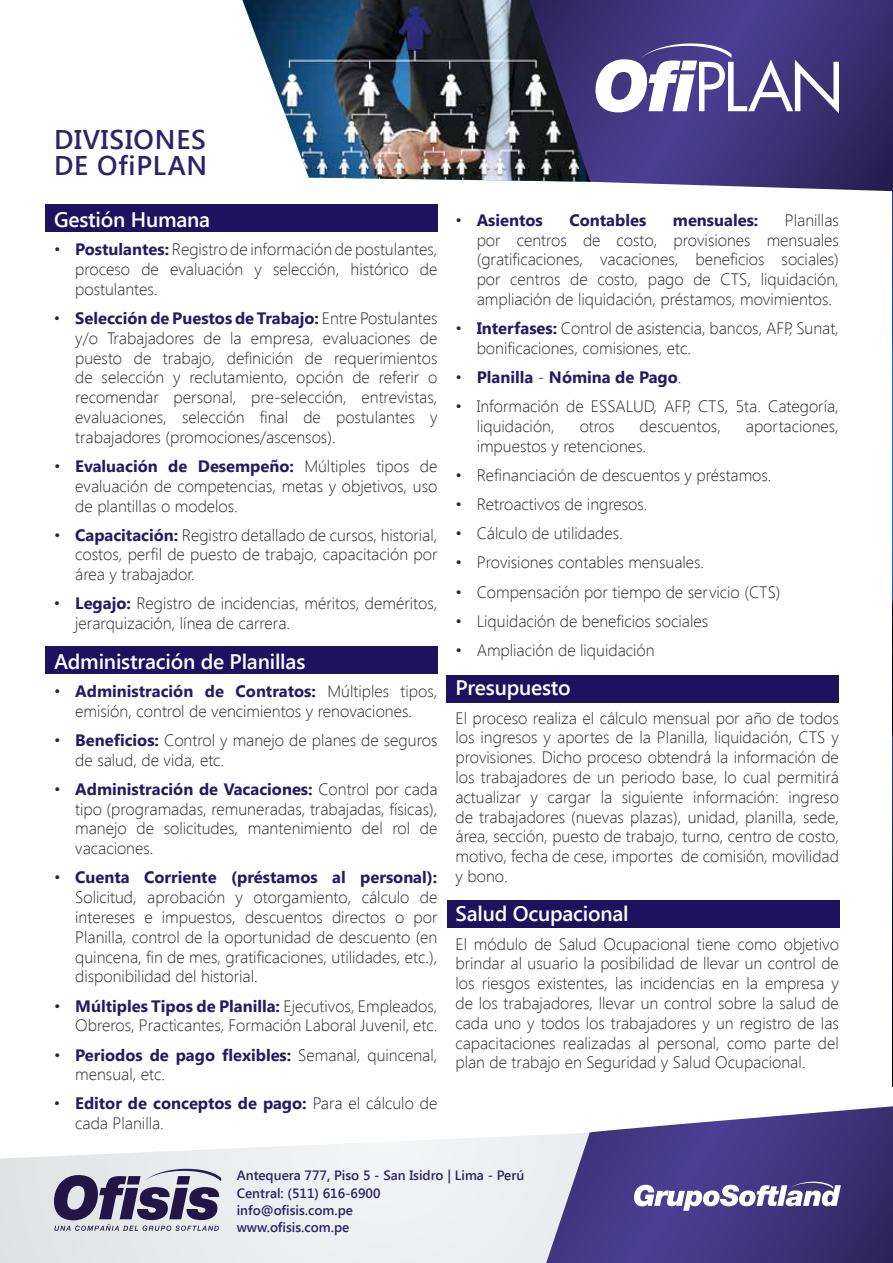
<style>
.page{position:relative;width:893px;height:1263px;background:#fff}
.page>*{position:absolute;margin:0;border:0;box-sizing:border-box;transform-origin:0 0}
.t1{font:600 27px/25.5px "Segoe UI";letter-spacing:.03em;color:#2d236a}
.t2{font:600 21px "Segoe UI";letter-spacing:-.01em;color:#fff}
.t3{font:300 16.5px/19.8px "Segoe UI";color:#292829;text-align:justify}
.t4{font:700 16.5px "Segoe UI";color:#251b65}
.t5{font:600 13.5px/17.2px "Segoe UI";color:#2d236a}
.s1{font-weight:700;color:#251b65}
.s2{font-weight:300;color:#292829}
</style>
<div class="page">
<img style="left:892px;top:191px;width:1px;height:896px">
<svg style="left:0;top:1135px;width:546px;height:128px"></svg>
<img style="left:242px;top:0;width:287px;height:181px">
<svg style="left:546px;top:1106px;width:347px;height:157px"></svg>
<svg style="left:529px;top:0;width:364px;height:191px"></svg>
<svg style="left:54px;top:1168px;width:167px;height:63px"></svg>
<svg style="left:634px;top:1181px;width:207px;height:30px"></svg>
<div style="left:45px;top:204px;width:392px;height:28px;background:#1d1160"></div>
<div style="left:45px;top:646px;width:392px;height:28px;background:#1d1160"></div>
<div style="left:446px;top:675px;width:393px;height:28px;background:#1d1160"></div>
<div style="left:448px;top:900px;width:392px;height:28px;background:#1d1160"></div>
<svg style="left:595px;top:43px;width:244px;height:70px"></svg>
<h1 class="t1" style="left:54px;top:126px;width:155px">DIVISIONES<br>DE OfiPLAN</h1>
<p class="t2" style="left:54px;top:205px;width:158px">Gestión Humana</p>
<p class="t3" style="left:75px;top:239px;width:364px;text-indent:-21px">• <span class="s1">Postulantes:</span> Registro de información de postulantes, proceso de evaluación y selección, histórico de postulantes.</p>
<p class="t3" style="left:75px;top:308px;width:364px;text-indent:-21px">• <span class="s1">Selección de Puestos de Trabajo:</span> Entre Postulantes y/o Trabajadores de la empresa, evaluaciones de puesto de trabajo, definición de requerimientos de selección y reclutamiento, opción de referir o recomendar personal, pre-selección, entrevistas, evaluaciones, selección final de postulantes y trabajadores (promociones/ascensos).</p>
<p class="t3" style="left:75px;top:456px;width:364px;text-indent:-21px">• <span class="s1">Evaluación de Desempeño:</span> Múltiples tipos de evaluación de competencias, metas y objetivos, uso de plantillas o modelos.</p>
<p class="t3" style="left:75px;top:524px;width:364px;text-indent:-21px">• <span class="s1">Capacitación:</span> Registro detallado de cursos, historial, costos, perfil de puesto de trabajo, capacitación por área y trabajador.</p>
<p class="t3" style="left:75px;top:593px;width:364px;text-indent:-21px">• <span class="s1">Legajo:</span> Registro de incidencias, méritos, deméritos, jerarquización, línea de carrera.</p>
<p class="t2" style="left:54px;top:646px;width:253px">Administración de Planillas</p>
<p class="t3" style="left:54px;top:681px;width:385px;text-align:center">• <span class="s1">Administración de Contratos:</span> Múltiples tipos, emisión, control de vencimientos y renovaciones.</p>
<p class="t3" style="left:75px;top:729px;width:364px;text-indent:-21px">• <span class="s1">Beneficios:</span> Control y manejo de planes de seguros de salud, de vida, etc.</p>
<p class="t3" style="left:75px;top:778px;width:364px;text-indent:-21px">• <span class="s1">Administración de Vacaciones:</span> Control por cada tipo (programadas, remuneradas, trabajadas, físicas), manejo de solicitudes, mantenimiento del rol de vacaciones.</p>
<p class="t3" style="left:75px;top:867px;width:364px;text-indent:-21px">• <span class="s1">Cuenta Corriente (préstamos al personal):<br></span>Solicitud, aprobación y otorgamiento, cálculo de intereses e impuestos, descuentos directos o por Planilla, control de la oportunidad de descuento (en quincena, fin de mes, gratificaciones, utilidades, etc.), disponibilidad del historial.</p>
<p class="t3" style="left:54px;top:995px;width:385px;text-align:right">• <span class="s1">Múltiples Tipos de Planilla:</span> Ejecutivos, Empleados,<br>Obreros, Practicantes, Formación Laboral Juvenil, etc.</p>
<p class="t3" style="left:75px;top:1044px;width:364px;text-indent:-21px">• <span class="s1">Periodos de pago flexibles:</span> Semanal, quincenal, mensual, etc.</p>
<p class="t3" style="left:75px;top:1093px;width:364px;text-indent:-21px">• <span class="s1">Editor de conceptos de pago:</span> Para el cálculo de cada Planilla.</p>
<p class="t3" style="left:477px;top:209px;width:364px;text-indent:308px">Planillas por centros de costo, provisiones mensuales (gratificaciones, vacaciones, beneficios sociales) por centros de costo, pago de CTS, liquidación, ampliación de liquidación, préstamos, movimientos.</p>
<p class="t3" style="left:477px;top:318px;width:364px;text-indent:-21px">• <span class="s1">Interfases:</span> Control de asistencia, bancos, AFP, Sunat, bonificaciones, comisiones, etc.</p>
<p class="t4" style="left:455px;top:365px;width:228px"><span class="s2">•</span> Planilla <span class="s2">-</span> Nómina de Pago<span class="s2">.</span></p>
<p class="t3" style="left:477px;top:396px;width:364px;text-indent:-21px">• Información de ESSALUD, AFP, CTS, 5ta. Categoría, liquidación,</p>
<p class="t4" style="left:455px;top:208px;width:89px"><span class="s2">•</span> Asientos</p>
<p class="t4" style="left:569px;top:208px;width:78px">Contables</p>
<p class="t4" style="left:673px;top:208px;width:87px">mensuales:</p>
<p class="t3" style="left:580px;top:416px;width:36px">otros</p>
<p class="t3" style="left:639px;top:416px;width:83px">descuentos,</p>
<p class="t3" style="left:746px;top:416px;width:95px">aportaciones,</p>
<p class="t3" style="left:477px;top:435px;width:171px">impuestos y retenciones.</p>
<p class="t3" style="left:455px;top:465px;width:318px">• Refinanciación de descuentos y préstamos.</p>
<p class="t3" style="left:455px;top:494px;width:194px">• Retroactivos de ingresos.</p>
<p class="t3" style="left:455px;top:523px;width:169px">• Cálculo de utilidades.</p>
<p class="t3" style="left:455px;top:552px;width:250px">• Provisiones contables mensuales.</p>
<p class="t3" style="left:455px;top:581px;width:327px">• Compensación por tiempo de servicio (CTS)</p>
<p class="t3" style="left:455px;top:610px;width:254px">• Liquidación de beneficios sociales</p>
<p class="t3" style="left:455px;top:640px;width:201px">• Ampliación de liquidación</p>
<p class="t2" style="left:455px;top:673px;width:117px">Presupuesto</p>
<p class="t3" style="left:455px;top:707px;width:385px">El proceso realiza el cálculo mensual por año de todos los ingresos y aportes de la Planilla, liquidación, CTS y provisiones. Dicho proceso obtendrá la información de los trabajadores de un periodo base, lo cual permitirá actualizar y cargar la siguiente información: ingreso de trabajadores (nuevas plazas), unidad, planilla, sede, área, sección, puesto de trabajo, turno, centro de costo, motivo, fecha de cese, importes de comisión, movilidad y bono.</p>
<p class="t2" style="left:455px;top:899px;width:175px">Salud Ocupacional</p>
<p class="t3" style="left:455px;top:933px;width:385px">El módulo de Salud Ocupacional tiene como objetivo brindar al usuario la posibilidad de llevar un control de los riesgos existentes, las incidencias en la empresa y de los trabajadores, llevar un control sobre la salud de cada uno y todos los trabajadores y un registro de las capacitaciones realizadas al personal, como parte del plan de trabajo en Seguridad y Salud Ocupacional.</p>
<p class="t5" style="left:237px;top:1166px;width:289px">Antequera 777, Piso 5 - San Isidro | Lima - Perú<br>Central: (511) 616-6900<br>info@ofisis.com.pe<br>www.ofisis.com.pe</p>
</div>
